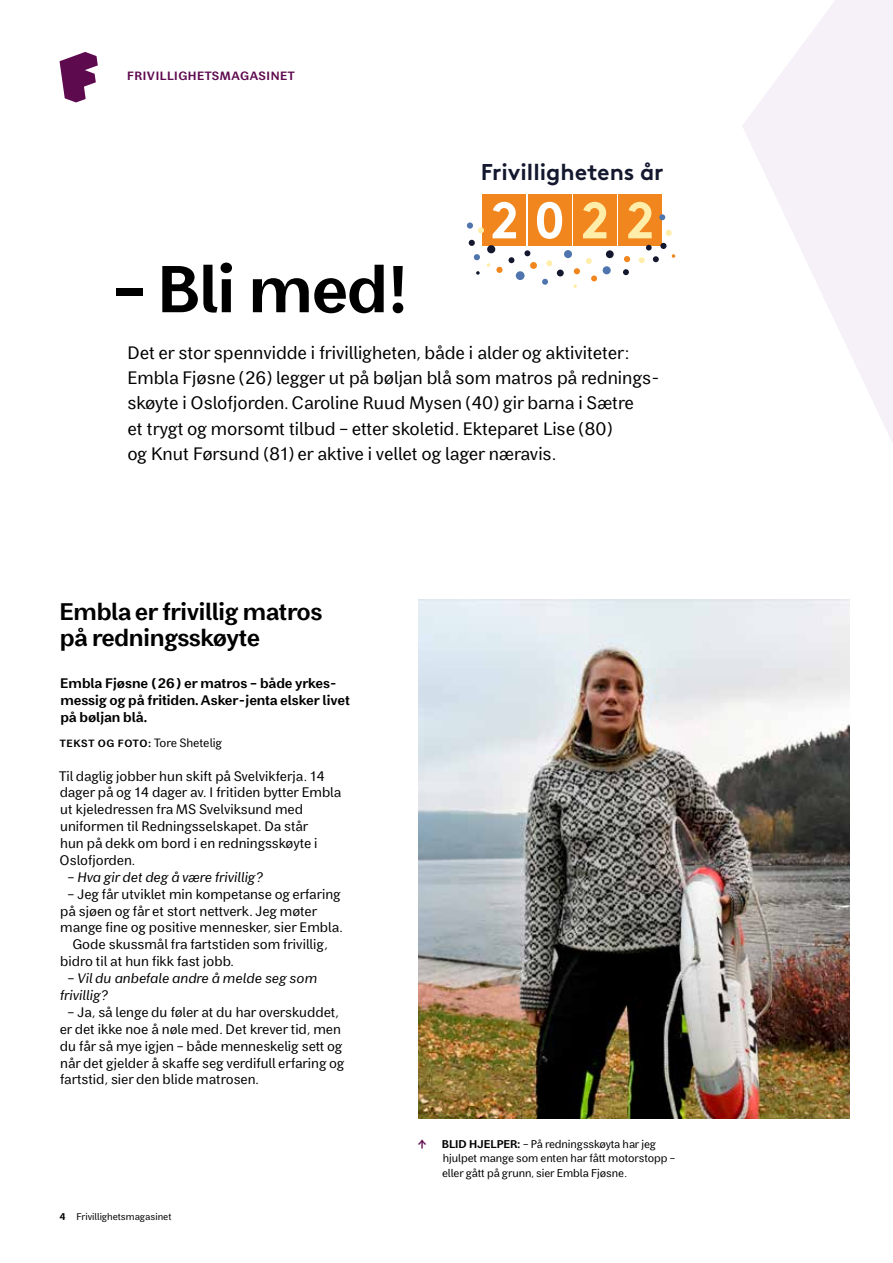
<style>
.page{position:relative;width:893px;height:1263px;background:#fff}
.page>*{position:absolute;margin:0;border:0;box-sizing:border-box;transform-origin:0 0}
.t1{font:700 66px "Asker Sans";letter-spacing:-.02em;color:#000}
.t2{font:700 24px/25.3px "Asker Sans";letter-spacing:-.015em;color:#000}
.t3{font:700 22.8px "Brown LLTT";color:#14182e}
.t4{font:18px/25.3px "Asker Sans";color:#000}
.t5{font:13.8px/17px "Asker Sans";color:#000}
.t6{font:700 13.8px/17px "Asker Sans";color:#000}
.t7{font:italic 13.8px/17px "Asker Sans";color:#000}
.t8{font:700 12px "Asker Sans";letter-spacing:.05em;color:#5e0a4f}
.t9{font:11.25px/14.7px "Asker Sans";letter-spacing:-.005em;color:#000}
.t10{font:700 11.25px "Asker Sans";color:#5e0a4f}
.t11{font:700 10.5px "Asker Sans";letter-spacing:.06em;color:#000}
.t12{font:9.75px "Asker Sans";color:#000}
.s1{font-weight:400;font-size:12px}
.s2{font-weight:700}
</style>
<div class="page">
<svg style="left:742px;top:0;width:151px;height:698px"></svg>
<img style="left:418px;top:599px;width:431px;height:519px">
<div style="left:482px;top:194px;width:44px;height:52px;background:#f1861e"></div>
<div style="left:528px;top:194px;width:43px;height:52px;background:#f1861e"></div>
<div style="left:573px;top:194px;width:44px;height:52px;background:#f1861e"></div>
<div style="left:618px;top:194px;width:44px;height:52px;background:#f1861e"></div>
<svg style="left:493px;top:202px;width:23px;height:36px"></svg>
<svg style="left:537px;top:202px;width:25px;height:37px"></svg>
<svg style="left:583px;top:202px;width:23px;height:36px"></svg>
<svg style="left:628px;top:202px;width:24px;height:36px"></svg>
<svg style="left:623px;top:269px;width:6px;height:6px"></svg>
<svg style="left:476px;top:271px;width:4px;height:4px"></svg>
<svg style="left:508px;top:257px;width:6px;height:6px"></svg>
<svg style="left:646px;top:245px;width:6px;height:5px"></svg>
<svg style="left:469px;top:240px;width:6px;height:6px"></svg>
<div style="left:606px;top:250px;width:8px;height:8px;background:#14182e;border-radius:50%"></div>
<svg style="left:653px;top:256px;width:6px;height:6px"></svg>
<div style="left:557px;top:270px;width:7px;height:6px;background:#14182e;border-radius:50%"></div>
<svg style="left:524px;top:250px;width:6px;height:6px"></svg>
<div style="left:487px;top:245px;width:8px;height:8px;background:#14182e;border-radius:50%"></div>
<svg style="left:660px;top:243px;width:6px;height:6px"></svg>
<svg style="left:639px;top:257px;width:6px;height:6px"></svg>
<svg style="left:586px;top:258px;width:6px;height:6px"></svg>
<svg style="left:573px;top:284px;width:4px;height:4px"></svg>
<div style="left:516px;top:271px;width:9px;height:9px;background:#5075ae;border-radius:50%"></div>
<svg style="left:487px;top:263px;width:3px;height:4px"></svg>
<svg style="left:546px;top:260px;width:6px;height:6px"></svg>
<svg style="left:478px;top:227px;width:6px;height:6px"></svg>
<svg style="left:666px;top:230px;width:6px;height:6px"></svg>
<svg style="left:591px;top:275px;width:6px;height:6px"></svg>
<div style="left:530px;top:262px;width:7px;height:7px;background:#f1861e;border-radius:50%"></div>
<div style="left:496px;top:267px;width:7px;height:6px;background:#f1861e;border-radius:50%"></div>
<svg style="left:574px;top:268px;width:6px;height:6px"></svg>
<svg style="left:624px;top:256px;width:6px;height:6px"></svg>
<svg style="left:672px;top:254px;width:3px;height:4px"></svg>
<div style="left:603px;top:266px;width:8px;height:8px;background:#5075ae;border-radius:50%"></div>
<svg style="left:542px;top:279px;width:6px;height:6px"></svg>
<svg style="left:474px;top:254px;width:6px;height:6px"></svg>
<div style="left:467px;top:222px;width:6px;height:7px;background:#5075ae;border-radius:50%"></div>
<div style="left:564px;top:250px;width:8px;height:8px;background:#5075ae;border-radius:50%"></div>
<svg style="left:659px;top:214px;width:6px;height:6px"></svg>
<svg style="left:60px;top:52px;width:38px;height:50px"></svg>
<p class="t8" style="left:127px;top:69px;width:169px">FRIVILLIGHETSMAGASINET</p>
<h3 class="t3" style="left:481px;top:155px;width:184px">Frivillighetens år</h3>
<h1 class="t1" style="left:110px;top:249px;width:301px">– Bli med!</h1>
<p class="t4" style="left:127px;top:339px;width:530px">Det er stor spennvidde i frivilligheten, både i alder og aktiviteter:<br>Embla Fjøsne (26) legger ut på bøljan blå som matros på rednings&shy;skøyte i Oslofjorden. Caroline Ruud Mysen (40) gir barna i Sætre<br>et trygt og morsomt tilbud – etter skoletid. Ekteparet Lise (80)<br>og Knut Førsund (81) er aktive i vellet og lager næravis.</p>
<h2 class="t2" style="left:60px;top:599px;width:264px">Embla er frivillig matros på redningsskøyte</h2>
<p class="t6" style="left:60px;top:674px;width:291px">Embla Fjøsne (26) er matros – både yrkes&shy;messig og på fritiden. Asker-jenta elsker livet på bøljan blå.</p>
<p class="t11" style="left:60px;top:737px;width:164px">TEKST OG FOTO: <span class="s1">Tore Shetelig</span></p>
<p class="t5" style="left:59px;top:767px;width:284px">Til daglig jobber hun skift på Svelvikferja. 14 dager på og 14 dager av. I fritiden bytter Embla ut kjeledressen fra MS Svelviksund med uniformen til Redningsselskapet. Da står<br>hun på dekk om bord i en redningsskøyte i Oslofjorden.</p>
<p class="t7" style="left:67px;top:868px;width:198px">– Hva gir det deg å være frivillig?</p>
<p class="t5" style="left:67px;top:885px;width:275px">– Jeg får utviklet min kompetanse og erfaring</p>
<p class="t5" style="left:60px;top:902px;width:259px">på sjøen og får et stort nettverk. Jeg møter</p>
<p class="t5" style="left:60px;top:919px;width:284px">mange fine og positive mennesker, sier Embla.</p>
<p class="t5" style="left:72px;top:936px;width:257px">Gode skussmål fra fartstiden som frivillig,</p>
<p class="t5" style="left:60px;top:953px;width:176px">bidro til at hun fikk fast jobb.</p>
<p class="t7" style="left:60px;top:969px;width:258px;text-indent:7px">– Vil du anbefale andre å melde seg som frivillig?</p>
<p class="t5" style="left:60px;top:1003px;width:286px;text-indent:7px">– Ja, så lenge du føler at du har overskuddet, er det ikke noe å nøle med. Det krever tid, men du får så mye igjen – både menneskelig sett og når det gjelder å skaffe seg verdifull erfaring og fartstid, sier den blide matrosen.</p>
<p class="t12" style="left:60px;top:1210px;width:113px"><span class="s2">4</span> Frivillighetsmagasinet</p>
<p class="t10" style="left:417px;top:1137px;width:12px">↑</p>
<p class="t9" style="left:442px;top:1136px;width:235px"><span class="s2">BLID HJELPER:</span> – På redningsskøyta har jeg hjulpet mange som enten har fått motorstopp – eller gått på grunn, sier Embla Fjøsne.</p>
</div>
